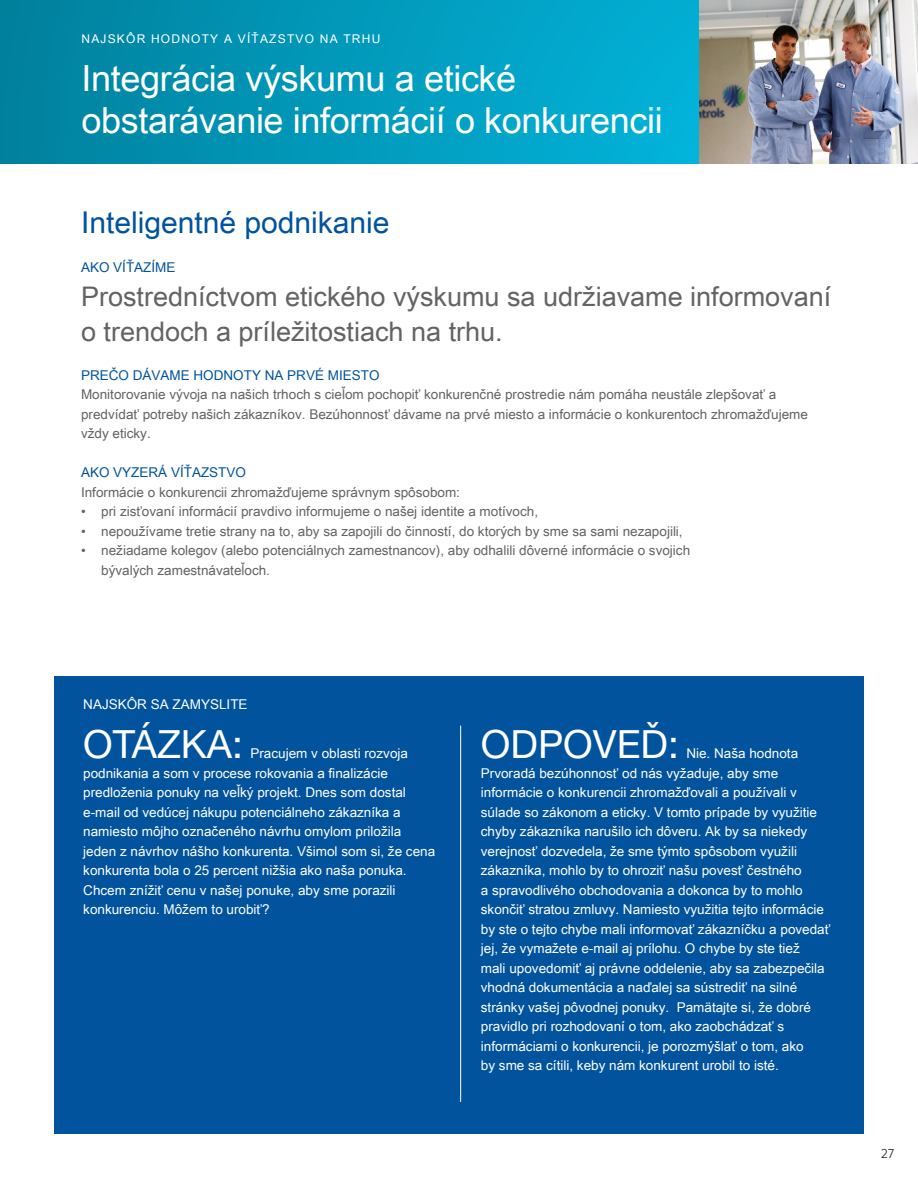
<style>
.page{position:relative;width:918px;height:1188px;background:#fff}
.page>*{position:absolute;margin:0;border:0;box-sizing:border-box;transform-origin:0 0}
.Q___A{font:39px "Helvetica Neue LT Pro";color:#fff}
.Section_Headline{font:36px/42px "Arial Unicode MS";letter-spacing:-.01em;color:#fff}
.Section_Headline_-_B{font:30px "Arial Unicode MS";color:#01539e}
.How_We_Win_Body{font:27px/34.5px "Arial Unicode MS";color:#636366}
.Q___A-2{font:13.5px/19.5px "Arial Unicode MS";color:#fff}
.Body{font:13.5px/19.5px "Arial Unicode MS";color:#636366}
.Section_Subhead{font:13.5px "Arial Unicode MS";color:#01539e}
.Section_Subhead-2{font:13.5px "Arial Unicode MS";color:#fff}
.t1{font:13.5px "Maurea Light Lf";color:#231f20}
.Section_Descriptor{font:12px "Arial Unicode MS";letter-spacing:.1em;color:#fff}
</style>
<div class="page">
<div style="left:54px;top:676px;width:810px;height:458px;background:#01539e"></div>
<div style="left:0;top:0;width:766px;height:163px;background:linear-gradient(to right,#01819d,#02b6de)"></div>
<hr style="left:460px;top:726px;width:1px;height:376px;background:#fff">
<img style="left:700px;top:0;width:218px;height:163px">
<p class="Section_Descriptor" style="left:82px;top:30px;width:300px">NAJSKÔR HODNOTY A VÍŤAZSTVO NA TRHU</p>
<p class="Section_Headline" style="left:82px;top:57px;width:583px">Integrácia výskumu a etické obstarávanie informácií o konkurencii</p>
<p class="Section_Headline_-_B" style="left:81px;top:200px;width:310px">Inteligentné podnikanie</p>
<p class="Section_Subhead" style="left:81px;top:257px;width:96px">AKO VÍŤAZÍME</p>
<p class="How_We_Win_Body" style="left:81px;top:279px;width:752px">Prostredníctvom etického výskumu sa udržiavame informovaní o trendoch a príležitostiach na trhu.</p>
<p class="Section_Subhead" style="left:81px;top:365px;width:300px">PREČO DÁVAME HODNOTY NA PRVÉ MIESTO</p>
<p class="Body" style="left:81px;top:385px;width:728px">Monitorovanie vývoja na našich trhoch s cieľom pochopiť konkurenčné prostredie nám pomáha neustále zlepšovať a predvídať potreby našich zákazníkov. Bezúhonnosť dávame na prvé miesto a informácie o konkurentoch zhromažďujeme vždy eticky.</p>
<p class="Section_Subhead" style="left:81px;top:463px;width:167px">AKO VYZERÁ VÍŤAZSTVO</p>
<p class="Body" style="left:81px;top:482px;width:381px">Informácie o konkurencii zhromažďujeme správnym spôsobom:</p>
<p class="Body" style="left:81px;top:502px;width:459px">• pri zisťovaní informácií pravdivo informujeme o našej identite a motívoch,</p>
<p class="Body" style="left:81px;top:521px;width:603px">• nepoužívame tretie strany na to, aby sa zapojili do činností, do ktorých by sme sa sami nezapojili,</p>
<p class="Body" style="left:101px;top:541px;width:590px;text-indent:-20px">• nežiadame kolegov (alebo potenciálnych zamestnancov), aby odhalili dôverné informácie o svojich bývalých zamestnávateľoch.</p>
<p class="Section_Subhead-2" style="left:83px;top:695px;width:166px">NAJSKÔR SA ZAMYSLITE</p>
<p class="Q___A" style="left:83px;top:721px;width:161px">OTÁZKA:</p>
<p class="Q___A-2" style="left:83px;top:744px;width:353px;text-indent:167px">Pracujem v oblasti rozvoja podnikania a som v procese rokovania a finalizácie predloženia ponuky na veľký projekt. Dnes som dostal e-mail od vedúcej nákupu potenciálneho zákazníka a namiesto môjho označeného návrhu omylom priložila jeden z návrhov nášho konkurenta. Všimol som si, že cena konkurenta bola o 25 percent nižšia ako naša ponuka.<br>Chcem znížiť cenu v našej ponuke, aby sme porazili konkurenciu. Môžem to urobiť?</p>
<p class="Q___A" style="left:481px;top:721px;width:199px">ODPOVEĎ:</p>
<p class="Q___A-2" style="left:481px;top:744px;width:351px;text-indent:205px">Nie. Naša hodnota Prvoradá bezúhonnosť od nás vyžaduje, aby sme informácie o konkurencii zhromažďovali a používali v súlade so zákonom a eticky. V tomto prípade by využitie chyby zákazníka narušilo ich dôveru. Ak by sa niekedy verejnosť dozvedela, že sme týmto spôsobom využili zákazníka, mohlo by to ohroziť našu povesť čestného<br>a spravodlivého obchodovania a dokonca by to mohlo skončiť stratou zmluvy. Namiesto využitia tejto informácie by ste o tejto chybe mali informovať zákazníčku a povedať jej, že vymažete e-mail aj prílohu. O chybe by ste tiež<br>mali upovedomiť aj právne oddelenie, aby sa zabezpečila vhodná dokumentácia a naďalej sa sústrediť na silné stránky vašej pôvodnej ponuky. Pamätajte si, že dobré pravidlo pri rozhodovaní o tom, ako zaobchádzať s informáciami o konkurencii, je porozmýšlať o tom, ako<br>by sme sa cítili, keby nám konkurent urobil to isté.</p>
<p class="t1" style="left:881px;top:1145px;width:15px">27</p>
</div>
